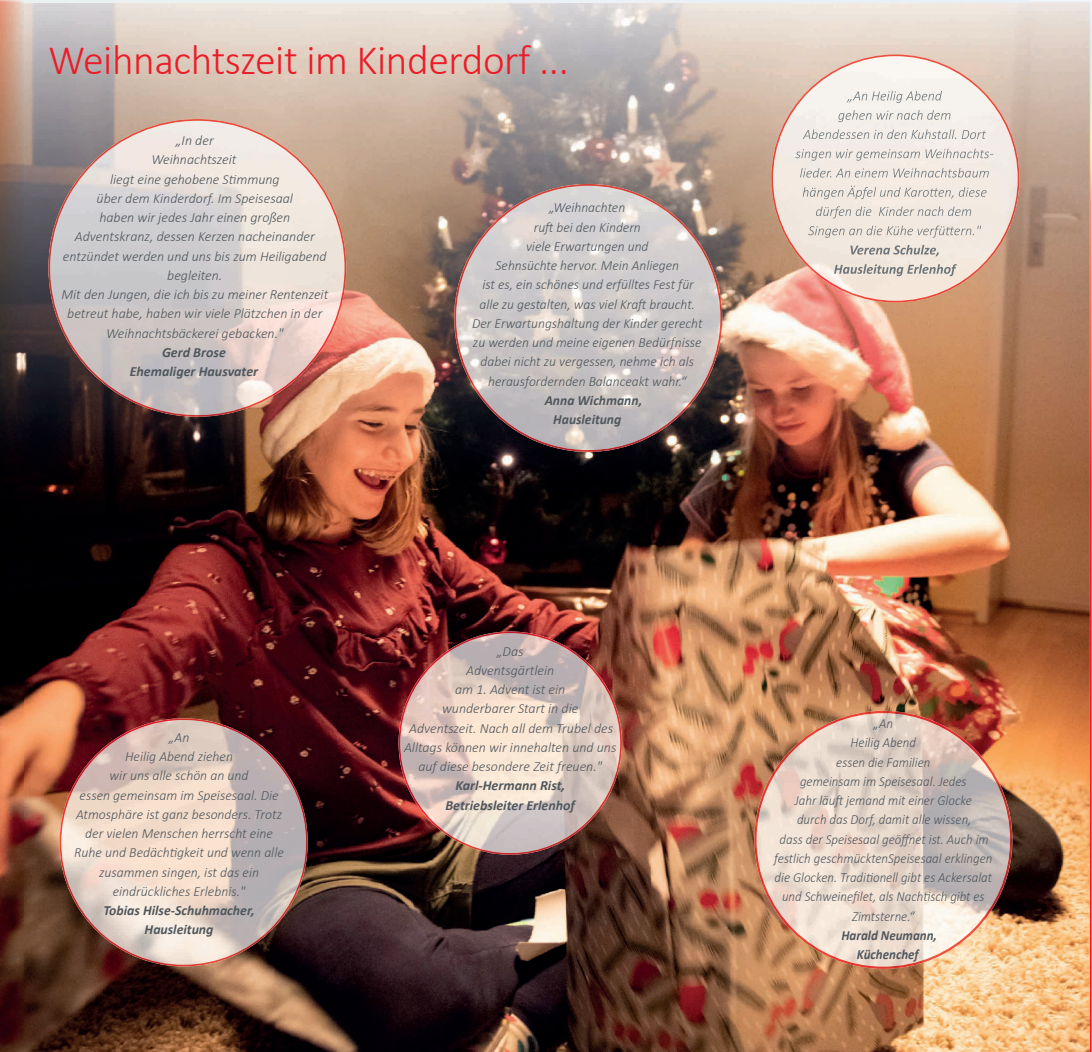
<style>
.page{position:relative;width:1092px;height:1052px;background:#fff}
.page>*{position:absolute;margin:0;border:0;box-sizing:border-box;transform-origin:0 0}
.t1{font:300 42px "Calibri";letter-spacing:-.01em;color:#eb1c28}
.t2{font:italic 300 14px/19.2px "Calibri";color:#4f575d;text-align:center}
.t3{font:italic 300 14px/19.2px "Calibri";color:#4f575d;text-align:center;scale:.93 1}
.t4{font:italic 700 14px/19.2px "Calibri";color:#4f575d;text-align:center}
.t5{font:italic 700 14px/19.2px "Calibri";color:#4f575d;text-align:center;scale:.93 1}
</style>
<div class="page">
<img style="left:0;top:2px;width:1px;height:1050px">
<img style="left:24px;top:2px;width:815px;height:185px">
<img style="left:965px;top:125px;width:63px;height:927px">
<img style="left:24px;top:187px;width:61px;height:865px">
<img style="left:346px;top:187px;width:425px;height:61px">
<img style="left:337px;top:248px;width:188px;height:433px">
<img style="left:651px;top:248px;width:314px;height:495px">
<img style="left:85px;top:417px;width:63px;height:301px">
<img style="left:274px;top:417px;width:63px;height:635px">
<img style="left:148px;top:417px;width:126px;height:301px">
<img style="left:525px;top:452px;width:126px;height:229px">
<img style="left:337px;top:681px;width:125px;height:371px">
<img style="left:588px;top:681px;width:63px;height:371px">
<img style="left:650px;top:743px;width:126px;height:309px">
<img style="left:462px;top:855px;width:126px;height:197px">
<img style="left:85px;top:966px;width:63px;height:86px">
<img style="left:212px;top:966px;width:62px;height:86px">
<img style="left:776px;top:969px;width:63px;height:83px">
<img style="left:148px;top:966px;width:64px;height:86px">
<img style="left:839px;top:969px;width:126px;height:83px">
<img style="left:1px;top:2px;width:23px;height:1050px">
<img style="left:1028px;top:0;width:63px;height:1052px">
<img style="left:48px;top:119px;width:298px;height:298px">
<img style="left:398px;top:631px;width:224px;height:224px">
<img style="left:754px;top:711px;width:258px;height:258px">
<img style="left:60px;top:718px;width:248px;height:248px">
<img style="left:454px;top:184px;width:268px;height:268px">
<img style="left:771px;top:54px;width:248px;height:248px">
<img style="left:846px;top:91px;width:95px;height:12px">
<img style="left:838px;top:110px;width:113px;height:12px">
<img style="left:802px;top:129px;width:183px;height:10px">
<img style="left:795px;top:149px;width:198px;height:12px">
<img style="left:800px;top:168px;width:189px;height:9px">
<img style="left:802px;top:186px;width:184px;height:13px">
<img style="left:816px;top:206px;width:155px;height:12px">
<img style="left:808px;top:226px;width:173px;height:12px">
<img style="left:850px;top:245px;width:88px;height:11px">
<img style="left:834px;top:264px;width:122px;height:12px">
<h1 class="t1" style="left:48px;top:34px;width:522px">Weihnachtszeit im Kinderdorf ...</h1>
<p class="t2" style="left:61px;top:131px;width:268px">„In der<br>Weihnachtszeit<br>liegt eine gehobene Stimmung<br>über dem Kinderdorf. Im Speisesaal<br>haben wir jedes Jahr einen großen<br>Adventskranz, dessen Kerzen nacheinander entzündet werden und uns bis zum Heiligabend begleiten.<br>Mit den Jungen, die ich bis zu meiner Rentenzeit betreut habe, haben wir viele Plätzchen in der<br>Weihnachtsbäckerei gebacken."</p>
<p class="t4" style="left:130px;top:342px;width:130px">Gerd Brose<br>Ehemaliger Hausvater</p>
<p class="t2" style="left:472px;top:198px;width:232px">„Weihnachten<br>ruft bei den Kindern<br>viele Erwartungen und<br>Sehnsüchte hervor. Mein Anliegen<br>ist es, ein schönes und erfülltes Fest für alle zu gestalten, was viel Kraft braucht.<br>Der Erwartungshaltung der Kinder gerecht zu werden und meine eigenen Bedürfnisse dabei nicht zu vergessen, nehme ich als herausfordernden Balanceakt wahr.“</p>
<p class="t4" style="left:553px;top:390px;width:90px;text-align:left;text-indent:-9px">Anna Wichmann,<br>Hausleitung</p>
<p class="t2" style="left:74px;top:727px;width:211px">„An<br>Heilig Abend ziehen<br>wir uns alle schön an und<br>essen gemeinsam im Speisesaal. Die<br>Atmosphäre ist ganz besonders. Trotz der vielen Menschen herrscht eine<br>Ruhe und Bedächtigkeit und wenn alle zusammen singen, ist das ein eindrückliches Erlebnis."</p>
<p class="t4" style="left:103px;top:900px;width:152px">Tobias Hilse-Schuhmacher,<br>Hausleitung</p>
<p class="t2" style="left:404px;top:641px;width:214px">„Das<br>Adventsgärtlein<br>am 1. Advent ist ein<br>wunderbarer Start in die<br>Adventszeit. Nach all dem Trubel des<br>Alltags können wir innehalten und uns auf diese besondere Zeit freuen."</p>
<p class="t4" style="left:445px;top:775px;width:131px">Karl-Hermann Rist,<br>Betriebsleiter Erlenhof</p>
<p class="t3" style="left:774px;top:713px;width:236px">„An<br>Heilig Abend<br>essen die Familien<br>gemeinsam im Speisesaal. Jedes<br>Jahr läuft jemand mit einer Glocke<br>durch das Dorf, damit alle wissen,<br>dass der Speisesaal geöffnet ist. Auch im festlich geschmücktenSpeisesaal erklingen die Glocken. Traditionell gibt es Ackersalat und Schweinefilet, als Nachtisch gibt es<br>Zimtsterne.“</p>
<p class="t5" style="left:841px;top:925px;width:104px">Harald Neumann,<br>Küchenchef</p>
</div>
